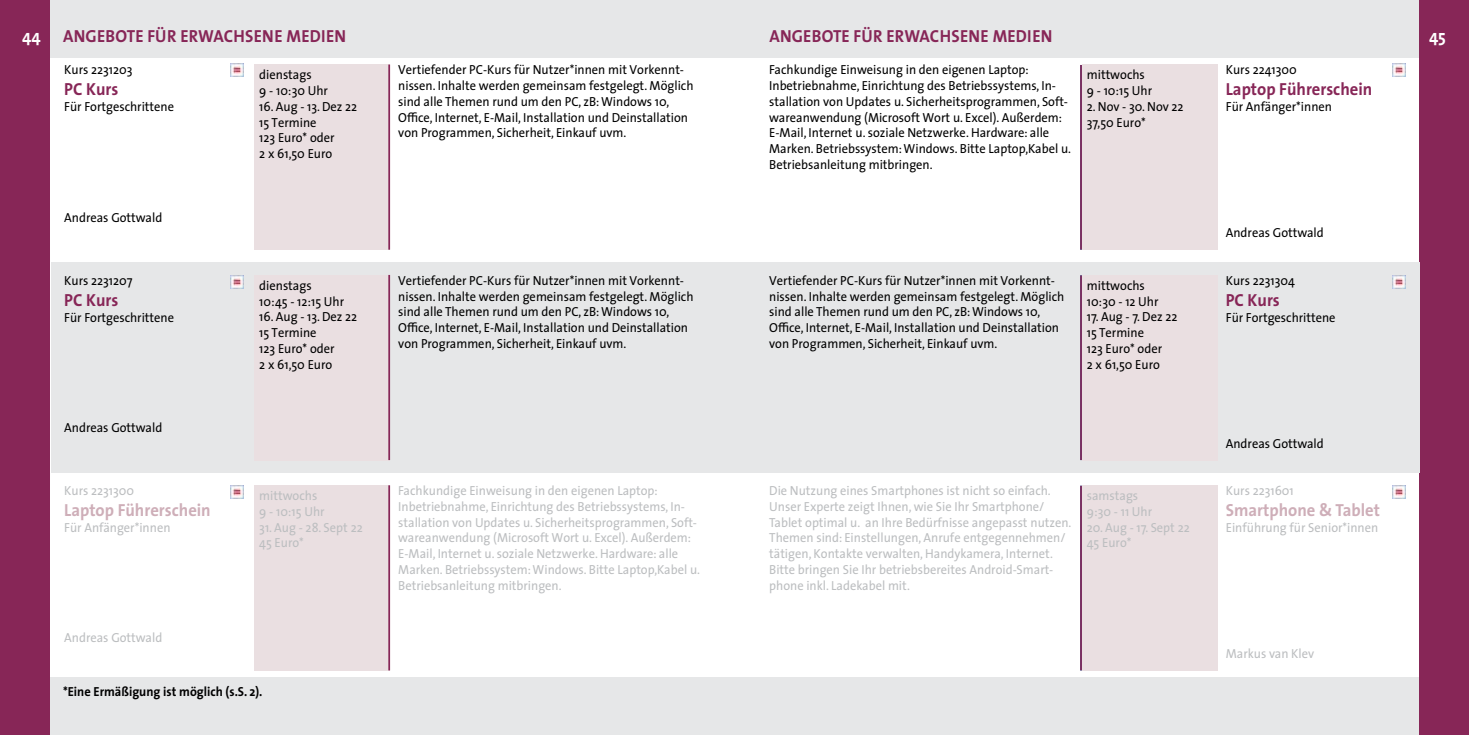
<style>
.page{position:relative;width:1469px;height:735px;background:#fff}
.page>*{position:absolute;margin:0;border:0;box-sizing:border-box;transform-origin:0 0}
.t1{font:700 17.5px "The Sans";color:#872657;scale:.95 1}
.t2{font:700 17.5px "The Sans";color:#ceaeb8;scale:.95 1}
.t3{font:700 17.5px "The Sans";color:#fff;scale:.95 1}
.t4{font:13.12px/15.8px "The Sans";color:#000;scale:.95 1}
.t5{font:13.12px/15.8px "The Sans";color:#bcbec0;scale:.95 1}
.t6{font:700 13.12px "The Sans";color:#000;scale:.95 1}
</style>
<div class="page">
<div style="left:41px;top:0;width:694px;height:57px;background:#e6e7e8"></div>
<div style="left:735px;top:0;width:684px;height:57px;background:#e6e7e8"></div>
<div style="left:735px;top:677px;width:684px;height:57px;background:#e6e7e8"></div>
<div style="left:1419px;top:0;width:49px;height:734px;background:#872657"></div>
<div style="left:0;top:677px;width:734px;height:57px;background:#e6e7e8"></div>
<div style="left:0;top:0;width:50px;height:734px;background:#872657"></div>
<div style="left:735px;top:262px;width:684px;height:210px;background:#e6e7e8"></div>
<div style="left:1081px;top:64px;width:136px;height:185px;background:#eadfe1"></div>
<div style="left:1081px;top:275px;width:136px;height:185px;background:#eadfe1"></div>
<div style="left:1081px;top:485px;width:136px;height:185px;background:#eadfe1"></div>
<hr style="left:1080px;top:65px;width:1px;height:184px;background:#872657">
<hr style="left:1080px;top:275px;width:1px;height:185px;background:#872657">
<hr style="left:1080px;top:485px;width:1px;height:185px;background:#872657">
<div style="left:51px;top:262px;width:684px;height:210px;background:#e6e7e8"></div>
<div style="left:254px;top:64px;width:135px;height:185px;background:#eadfe1"></div>
<div style="left:254px;top:275px;width:135px;height:185px;background:#eadfe1"></div>
<div style="left:254px;top:485px;width:135px;height:185px;background:#eadfe1"></div>
<hr style="left:388px;top:64px;width:2px;height:185px;background:#872657">
<hr style="left:388px;top:275px;width:2px;height:185px;background:#872657">
<hr style="left:388px;top:485px;width:2px;height:185px;background:#872657">
<svg style="left:231px;top:63px;width:13px;height:13px"></svg>
<svg style="left:1392px;top:63px;width:13px;height:13px"></svg>
<svg style="left:231px;top:275px;width:13px;height:13px"></svg>
<svg style="left:1392px;top:275px;width:13px;height:13px"></svg>
<svg style="left:231px;top:485px;width:13px;height:13px"></svg>
<svg style="left:1392px;top:485px;width:13px;height:13px"></svg>
<h1 class="t3" style="left:22px;top:21px;width:21px">44</h1>
<h1 class="t1" style="left:63px;top:21px;width:297px">Angebote für Erwachsene Medi en</h1>
<h1 class="t1" style="left:769px;top:21px;width:297px">Angebote für Erwachsene Medi en</h1>
<h1 class="t3" style="left:1428px;top:21px;width:19px">45</h1>
<p class="t4" style="left:1225px;top:62px;width:76px">Kurs 2241300</p>
<h1 class="t1" style="left:1225px;top:75px;width:156px">Laptop Führerschein</h1>
<p class="t4" style="left:1225px;top:98px;width:113px">Für Anfänger*innen</p>
<p class="t4" style="left:398px;top:62px;width:312px">Vertiefender PC-Kurs für Nutzer*innen mit Vorkennt&shy;nissen. Inhalte werden gemeinsam festgelegt. Möglich sind alle Themen rund um den PC, zB: Windows 10, Office, Internet, E-Mail, Installation und Deinstallation von Programmen, Sicherheit, Einkauf uvm.</p>
<p class="t4" style="left:769px;top:62px;width:319px">Fachkundige Einweisung in den eigenen Laptop:<br>Inbetriebnahme, Einrichtung des Betriebssystems, In&shy;stallation von Updates u. Sicherheitsprogrammen, Soft&shy;wareanwendung (Microsoft Wort u. Excel). Außerdem:<br>E-Mail, Internet u. soziale Netzwerke. Hardware: alle Marken. Betriebssystem: Windows. Bitte Laptop,Kabel u.<br>Betriebsanleitung mitbringen.</p>
<p class="t4" style="left:64px;top:62px;width:73px">Kurs 2231203</p>
<h1 class="t1" style="left:64px;top:75px;width:58px">PC Kurs</h1>
<p class="t4" style="left:64px;top:98px;width:117px">Für Fortgeschrittene</p>
<p class="t4" style="left:259px;top:67px;width:74px">dienstags<br>9 - 10:30 Uhr</p>
<p class="t4" style="left:259px;top:98px;width:105px">16. Aug - 13. Dez 22<br>15 Termine<br>123 Euro* oder<br>2 x 61,50 Euro</p>
<p class="t4" style="left:1086px;top:67px;width:70px">mittwochs<br>9 - 10:15 Uhr</p>
<p class="t4" style="left:1086px;top:98px;width:103px">2. Nov - 30. Nov 22<br>37,50 Euro*</p>
<p class="t4" style="left:64px;top:209px;width:105px">Andreas Gottwald</p>
<p class="t4" style="left:64px;top:272px;width:73px">Kurs 2231207</p>
<h1 class="t1" style="left:64px;top:285px;width:58px">PC Kurs</h1>
<p class="t4" style="left:64px;top:309px;width:117px">Für Fortgeschrittene</p>
<p class="t4" style="left:64px;top:419px;width:105px">Andreas Gottwald</p>
<p class="t5" style="left:64px;top:482px;width:75px">Kurs 2231300</p>
<h1 class="t2" style="left:64px;top:495px;width:156px">Laptop Führerschein</h1>
<p class="t5" style="left:64px;top:519px;width:113px">Für Anfänger*innen</p>
<p class="t5" style="left:64px;top:629px;width:105px">Andreas Gottwald</p>
<p class="t4" style="left:259px;top:277px;width:91px">dienstags<br>10:45 - 12:15 Uhr</p>
<p class="t4" style="left:259px;top:308px;width:105px">16. Aug - 13. Dez 22<br>15 Termine<br>123 Euro* oder<br>2 x 61,50 Euro</p>
<p class="t5" style="left:259px;top:487px;width:70px">mittwochs<br>9 - 10:15 Uhr</p>
<p class="t5" style="left:259px;top:518px;width:110px">31. Aug - 28. Sept 22<br>45 Euro*</p>
<p class="t6" style="left:63px;top:680px;width:211px">*Eine Ermäßigung ist möglich (s.S. 2).</p>
<p class="t4" style="left:398px;top:272px;width:312px">Vertiefender PC-Kurs für Nutzer*innen mit Vorkennt&shy;nissen. Inhalte werden gemeinsam festgelegt. Möglich sind alle Themen rund um den PC, zB: Windows 10, Office, Internet, E-Mail, Installation und Deinstallation von Programmen, Sicherheit, Einkauf uvm.</p>
<p class="t5" style="left:398px;top:482px;width:319px">Fachkundige Einweisung in den eigenen Laptop:<br>Inbetriebnahme, Einrichtung des Betriebssystems, In&shy;stallation von Updates u. Sicherheitsprogrammen, Soft&shy;wareanwendung (Microsoft Wort u. Excel). Außerdem:<br>E-Mail, Internet u. soziale Netzwerke. Hardware: alle Marken. Betriebssystem: Windows. Bitte Laptop,Kabel u.<br>Betriebsanleitung mitbringen.</p>
<p class="t4" style="left:769px;top:272px;width:312px">Vertiefender PC-Kurs für Nutzer*innen mit Vorkennt&shy;nissen. Inhalte werden gemeinsam festgelegt. Möglich sind alle Themen rund um den PC, zB: Windows 10, Office, Internet, E-Mail, Installation und Deinstallation von Programmen, Sicherheit, Einkauf uvm.</p>
<p class="t4" style="left:1086px;top:277px;width:77px">mittwochs<br>10:30 - 12 Uhr</p>
<p class="t4" style="left:1086px;top:308px;width:97px">17. Aug - 7. Dez 22<br>15 Termine<br>123 Euro* oder<br>2 x 61,50 Euro</p>
<p class="t5" style="left:769px;top:482px;width:319px">Die Nutzung eines Smartphones ist nicht so einfach.<br>Unser Experte zeigt Ihnen, wie Sie Ihr Smartphone/ Tablet optimal u. an Ihre Bedürfnisse angepasst nutzen.<br>Themen sind: Einstellungen, Anrufe entgegennehmen/ tätigen, Kontakte verwalten, Handykamera, Internet.<br>Bitte bringen Sie Ihr betriebsbereites Android-Smart&shy;phone inkl. Ladekabel mit.</p>
<p class="t5" style="left:1086px;top:487px;width:70px">samstags<br>9:30 - 11 Uhr</p>
<p class="t5" style="left:1086px;top:518px;width:110px">20. Aug - 17. Sept 22<br>45 Euro*</p>
<p class="t4" style="left:1225px;top:224px;width:105px">Andreas Gottwald</p>
<p class="t4" style="left:1225px;top:272px;width:74px">Kurs 2231304</p>
<h1 class="t1" style="left:1225px;top:285px;width:58px">PC Kurs</h1>
<p class="t4" style="left:1225px;top:309px;width:117px">Für Fortgeschrittene</p>
<p class="t4" style="left:1225px;top:435px;width:105px">Andreas Gottwald</p>
<p class="t5" style="left:1225px;top:482px;width:73px">Kurs 2231601</p>
<h1 class="t2" style="left:1225px;top:495px;width:164px">Smartphone &amp; Tablet</h1>
<p class="t5" style="left:1225px;top:519px;width:162px">Einführung für Senior*innen</p>
<p class="t5" style="left:1225px;top:645px;width:95px">Markus van Klev</p>
</div>
